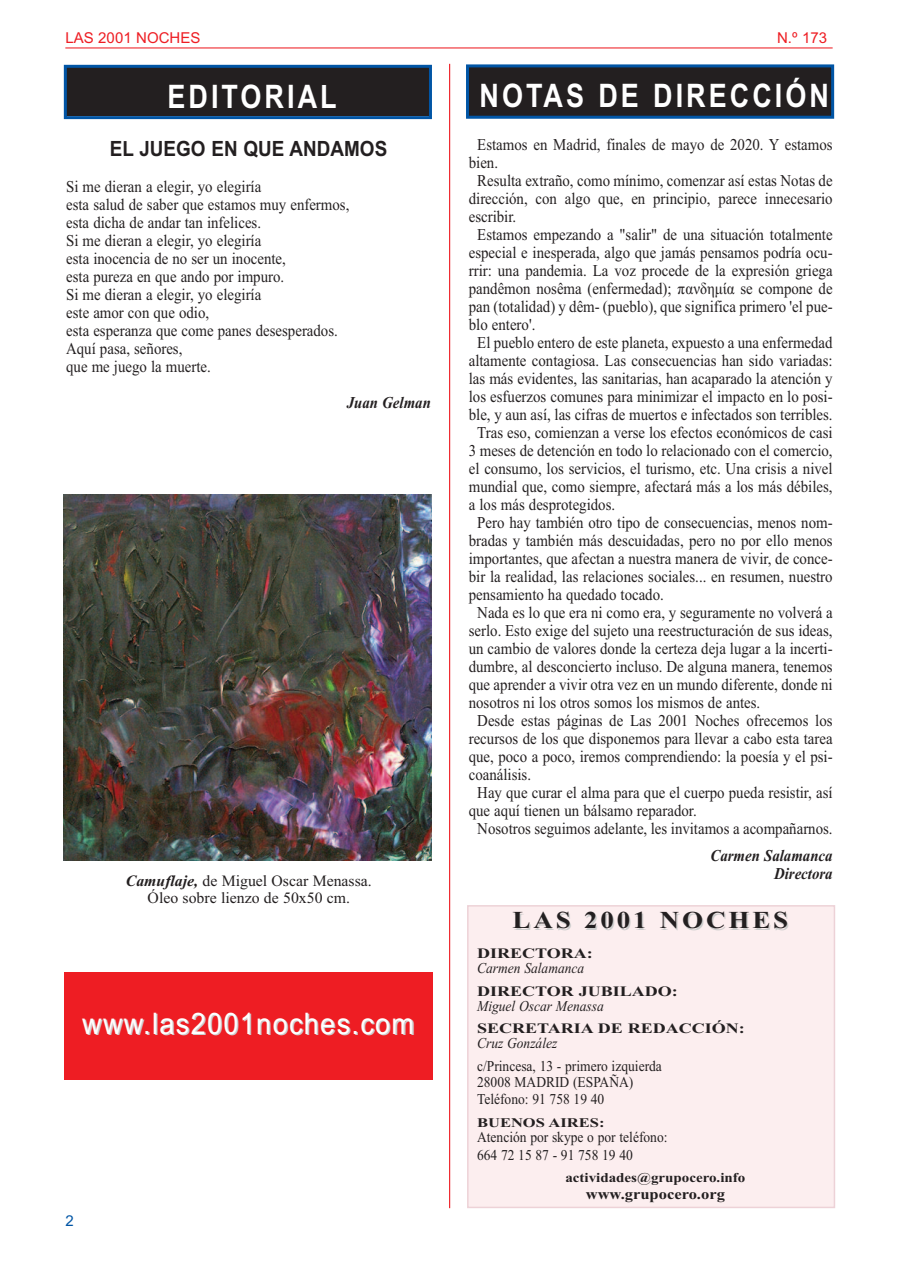
<style>
.page{position:relative;width:898px;height:1272px;background:#fff}
.page>*{position:absolute;margin:0;border:0;box-sizing:border-box;transform-origin:0 0}
.t1{font:700 32.4px "Arial";letter-spacing:.11em;color:#fff;scale:.83 1}
.t2{font:29.7px "Arial";letter-spacing:.05em;color:#fff;scale:.91 1}
.t3{font:700 24.3px "Times New Roman";letter-spacing:.105em;color:#231f20;scale:1.11 1}
.t4{font:700 21px "Arial";color:#231f20;scale:.9 1}
.t5{font:16.5px/18px "Times New Roman";color:#231f20;scale:.9 1}
.t6{font:italic 700 16.5px/18px "Times New Roman";color:#231f20;text-align:right;scale:.9 1}
.t7{font:15.75px/17px "Times New Roman";color:#231f20;text-align:center}
.t8{font:15px/16.5px "Times New Roman";color:#231f20;scale:.9 1}
.t9{font:italic 15px "Times New Roman";color:#231f20;scale:.9 1}
.t10{font:15px "Arial";color:#ee1d23}
.t11{font:15px "Arial";color:#0155a5}
.t12{font:700 14.85px "Times New Roman";color:#231f20;scale:1.11 1}
.t13{font:700 14.4px "Times New Roman";color:#231f20;scale:1.25 1}
.t14{font:700 13.5px "Times New Roman";color:#231f20;scale:1.11 1}
.t15{font:700 13.2px "Times New Roman";color:#231f20;scale:1.25 1}
.s1{font-weight:700;font-style:italic}
</style>
<div class="page">
<hr style="left:65px;top:47px;width:767px;height:1px;background:#ee1d23">
<hr style="left:449px;top:64px;width:1px;height:1144px;background:#ee1d23">
<div style="left:67px;top:68px;width:362px;height:48px;background:#231f20"></div>
<div style="left:64px;top:65px;width:368px;height:54px;border:3px solid #0155a5"></div>
<div style="left:468px;top:906px;width:365px;height:300px;background:#fceeef"></div>
<div style="left:467px;top:905px;width:367px;height:303px;border:2px solid #edd2d7"></div>
<div style="left:469px;top:67px;width:361px;height:49px;background:#231f20"></div>
<div style="left:466px;top:64px;width:367px;height:55px;border:3px solid #0155a5"></div>
<img style="left:64px;top:494px;width:367px;height:366px">
<div style="left:65px;top:972px;width:368px;height:107px;background:#ee1d23"></div>
<p class="t10" style="left:65px;top:29px;width:137px">LAS 2001 NOCHES</p>
<p class="t10" style="left:776px;top:29px;width:52px">N.º 173</p>
<h1 class="t1" style="left:167px;top:78px;width:205px">EDITORIAL</h1>
<p class="t4" style="left:110px;top:136px;width:310px">EL JUEGO EN QUE ANDAMOS</p>
<p class="t5" style="left:66px;top:177px;width:316px">Si me dieran a elegir, yo elegiría<br>esta salud de saber que estamos muy enfermos, esta dicha de andar tan infelices.<br>Si me dieran a elegir, yo elegiría<br>esta inocencia de no ser un inocente,<br>esta pureza en que ando por impuro.<br>Si me dieran a elegir, yo elegiría<br>este amor con que odio,<br>esta esperanza que come panes desesperados.<br>Aquí pasa, señores,<br>que me juego la muerte.</p>
<p class="t6" style="left:346px;top:393px;width:95px">Juan Gelman</p>
<p class="t7" style="left:126px;top:872px;width:247px"><span class="s1">Camuflaje,</span> de Miguel Oscar Menassa.<br>Óleo sobre lienzo de 50x50 cm.</p>
<h2 class="t2" style="left:82px;top:1006px;width:366px">www.las2001noches.com</h2>
<p class="t11" style="left:65px;top:1212px;width:10px">2</p>
<h1 class="t1" style="left:479px;top:77px;width:422px">NOTAS DE DIRECCIÓN</h1>
<p class="t5" style="left:477px;top:135px;width:396px">Estamos en Madrid, finales de mayo de 2020. Y estamos</p>
<p class="t5" style="left:468px;top:153px;width:34px">bien.</p>
<p class="t5" style="left:477px;top:171px;width:396px">Resulta extraño, como mínimo, comenzar así estas Notas de</p>
<p class="t5" style="left:468px;top:189px;width:405px">dirección, con algo que, en principio, parece innecesario</p>
<p class="t5" style="left:468px;top:207px;width:54px">escribir.</p>
<p class="t5" style="left:477px;top:225px;width:396px">Estamos empezando a "salir" de una situación totalmente</p>
<p class="t5" style="left:468px;top:243px;width:405px">especial e inesperada, algo que jamás pensamos podría ocu-</p>
<p class="t5" style="left:468px;top:261px;width:405px">rrir: una pandemia. La voz procede de la expresión griega</p>
<p class="t5" style="left:468px;top:279px;width:405px">pandêmon nosêma (enfermedad); πανδημία se compone de</p>
<p class="t5" style="left:468px;top:297px;width:405px">pan (totalidad) y dêm- (pueblo), que significa primero 'el pue-</p>
<p class="t5" style="left:468px;top:315px;width:75px">blo entero'.</p>
<p class="t5" style="left:477px;top:333px;width:396px">El pueblo entero de este planeta, expuesto a una enfermedad</p>
<p class="t5" style="left:468px;top:351px;width:405px">altamente contagiosa. Las consecuencias han sido variadas:</p>
<p class="t5" style="left:468px;top:369px;width:405px">las más evidentes, las sanitarias, han acaparado la atención y</p>
<p class="t5" style="left:468px;top:387px;width:405px">los esfuerzos comunes para minimizar el impacto en lo posi-</p>
<p class="t5" style="left:468px;top:405px;width:405px">ble, y aun así, las cifras de muertos e infectados son terribles.</p>
<p class="t5" style="left:477px;top:423px;width:396px">Tras eso, comienzan a verse los efectos económicos de casi</p>
<p class="t5" style="left:468px;top:441px;width:405px">3 meses de detención en todo lo relacionado con el comercio,</p>
<p class="t5" style="left:468px;top:459px;width:405px">el consumo, los servicios, el turismo, etc. Una crisis a nivel</p>
<p class="t5" style="left:468px;top:477px;width:405px">mundial que, como siempre, afectará más a los más débiles,</p>
<p class="t5" style="left:468px;top:495px;width:164px">a los más desprotegidos.</p>
<p class="t5" style="left:477px;top:513px;width:396px">Pero hay también otro tipo de consecuencias, menos nom-</p>
<p class="t5" style="left:468px;top:531px;width:405px">bradas y también más descuidadas, pero no por ello menos</p>
<p class="t5" style="left:468px;top:549px;width:405px">importantes, que afectan a nuestra manera de vivir, de conce-</p>
<p class="t5" style="left:468px;top:567px;width:405px">bir la realidad, las relaciones sociales... en resumen, nuestro</p>
<p class="t5" style="left:468px;top:585px;width:218px">pensamiento ha quedado tocado.</p>
<p class="t5" style="left:477px;top:603px;width:396px">Nada es lo que era ni como era, y seguramente no volverá a</p>
<p class="t5" style="left:468px;top:621px;width:405px">serlo. Esto exige del sujeto una reestructuración de sus ideas,</p>
<p class="t5" style="left:468px;top:639px;width:405px">un cambio de valores donde la certeza deja lugar a la incerti-</p>
<p class="t5" style="left:468px;top:657px;width:405px">dumbre, al desconcierto incluso. De alguna manera, tenemos</p>
<p class="t5" style="left:468px;top:675px;width:405px">que aprender a vivir otra vez en un mundo diferente, donde ni</p>
<p class="t5" style="left:468px;top:693px;width:325px">nosotros ni los otros somos los mismos de antes.</p>
<p class="t5" style="left:477px;top:711px;width:396px">Desde estas páginas de Las 2001 Noches ofrecemos los</p>
<p class="t5" style="left:468px;top:729px;width:405px">recursos de los que disponemos para llevar a cabo esta tarea</p>
<p class="t5" style="left:468px;top:747px;width:405px">que, poco a poco, iremos comprendiendo: la poesía y el psi-</p>
<p class="t5" style="left:468px;top:765px;width:71px">coanálisis.</p>
<p class="t5" style="left:477px;top:783px;width:396px">Hay que curar el alma para que el cuerpo pueda resistir, así</p>
<p class="t5" style="left:468px;top:801px;width:255px">que aquí tienen un bálsamo reparador.</p>
<p class="t5" style="left:477px;top:819px;width:396px">Nosotros seguimos adelante, les invitamos a acompañarnos.</p>
<p class="t6" style="left:710px;top:846px;width:137px">Carmen Salamanca<br>Directora</p>
<h3 class="t3" style="left:512px;top:905px;width:250px">LAS 2001 NOCHES</h3>
<p class="t13" style="left:477px;top:945px;width:94px">DIRECTORA:</p>
<p class="t9" style="left:477px;top:959px;width:121px">Carmen Salamanca</p>
<p class="t13" style="left:477px;top:982px;width:162px">DIRECTOR JUBILADO:</p>
<p class="t9" style="left:477px;top:996px;width:142px">Miguel Oscar Menassa</p>
<p class="t13" style="left:477px;top:1020px;width:216px">SECRETARIA DE REDACCIÓN:</p>
<p class="t9" style="left:477px;top:1034px;width:91px">Cruz González</p>
<p class="t8" style="left:477px;top:1057px;width:207px">c/Princesa, 13 - primero izquierda<br>28008 MADRID (ESPAÑA)<br>Teléfono: 91 758 19 40</p>
<p class="t15" style="left:477px;top:1114px;width:103px">BUENOS AIRES:</p>
<p class="t8" style="left:477px;top:1127px;width:213px;line-height:18px">Atención por skype o por teléfono:<br>664 72 15 87 - 91 758 19 40</p>
<p class="t14" style="left:565px;top:1169px;width:164px">actividades@grupocero.info</p>
<p class="t12" style="left:585px;top:1184px;width:127px">www.grupocero.org</p>
</div>
